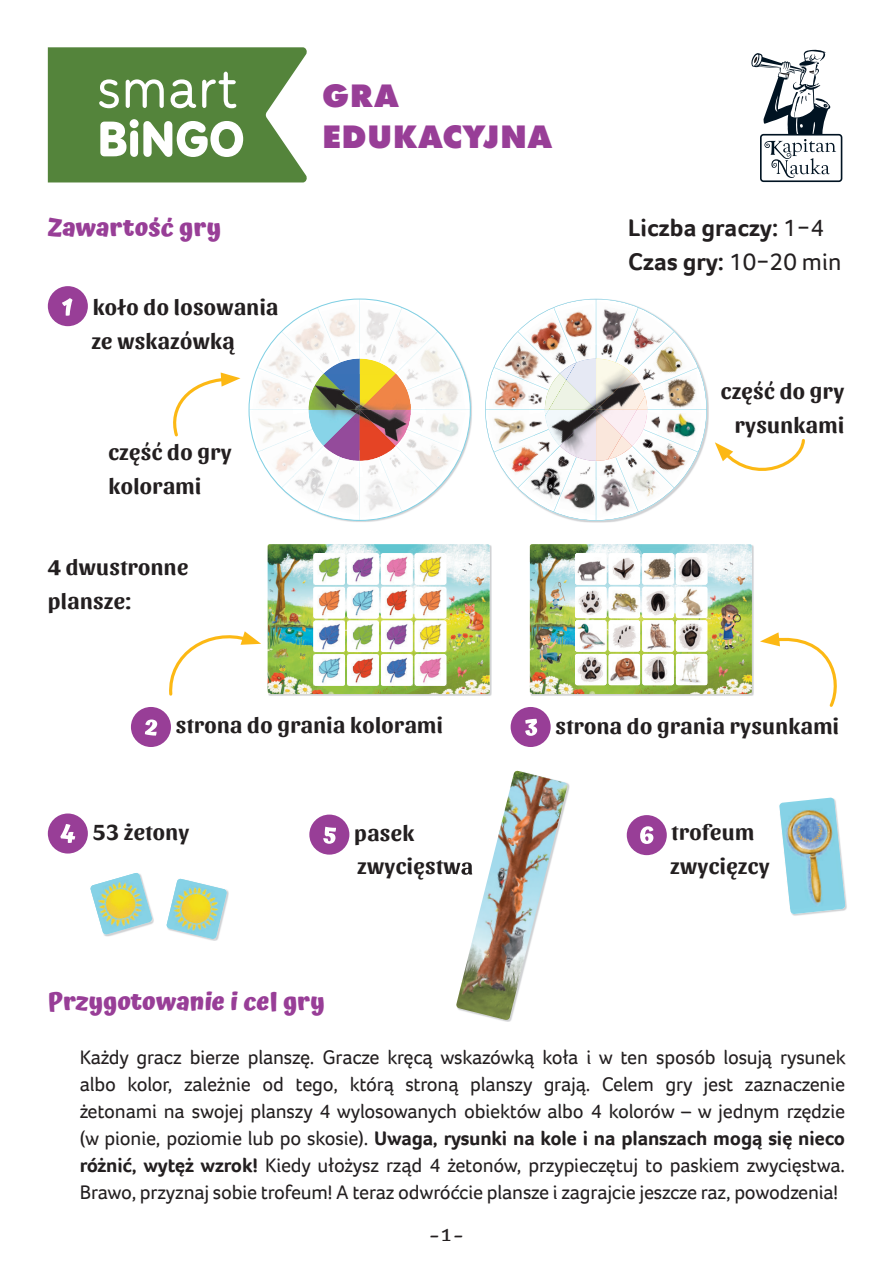
<style>
.page{position:relative;width:893px;height:1276px;background:#fff}
.page>*{position:absolute;margin:0;border:0;box-sizing:border-box;transform-origin:0 0}
.t1{font:800 33.75px/40.5px "Futura PT";letter-spacing:.01em;color:#983e97}
.t2{font:700 24.75px "Atma";color:#983e97}
.t3{font:700 24.75px/33.8px "Foco";color:#231f20}
.t4{font:700 22.5px/33.8px "Sansita";letter-spacing:.02em;color:#231f20}
.t5{font:20.25px/27px "Foco";letter-spacing:-.01em;color:#231f20;text-align:justify}
.t6{font:18px "Sansita";color:#231f20}
.s1{font-weight:400}
.s2{font-weight:700}
</style>
<div class="page">
<img style="left:485px;top:299px;width:222px;height:222px">
<img style="left:595px;top:342px;width:57px;height:14px">
<img style="left:577px;top:341px;width:18px;height:4px">
<img style="left:576px;top:345px;width:74px;height:11px">
<img style="left:532px;top:444px;width:2px;height:7px">
<svg style="left:528px;top:429px;width:6px;height:15px"></svg>
<img style="left:536px;top:417px;width:6px;height:12px">
<img style="left:534px;top:429px;width:8px;height:51px">
<svg style="left:542px;top:356px;width:124px;height:125px"></svg>
<img style="left:548px;top:358px;width:96px;height:103px">
<img style="left:545px;top:410px;width:15px;height:36px">
<img style="left:566px;top:358px;width:66px;height:22px">
<img style="left:549px;top:380px;width:47px;height:30px">
<img style="left:560px;top:410px;width:62px;height:51px">
<img style="left:596px;top:410px;width:41px;height:25px">
<img style="left:596px;top:373px;width:49px;height:37px">
<img style="left:530px;top:545px;width:224px;height:151px">
<img style="left:530px;top:544px;width:222px;height:150px">
<img style="left:676px;top:654px;width:31px;height:31px">
<div style="left:642px;top:654px;width:32px;height:31px;background:#f4f8eb;border-radius:2px"></div>
<img style="left:643px;top:654px;width:31px;height:31px">
<img style="left:609px;top:654px;width:31px;height:31px">
<div style="left:575px;top:654px;width:31px;height:31px;background:#fff;border-radius:2px"></div>
<img style="left:577px;top:656px;width:29px;height:29px">
<div style="left:676px;top:620px;width:31px;height:31px;background:#fff;border-radius:2px"></div>
<img style="left:677px;top:620px;width:29px;height:30px">
<img style="left:642px;top:620px;width:32px;height:31px">
<img style="left:609px;top:620px;width:31px;height:31px">
<img style="left:575px;top:620px;width:31px;height:31px">
<div style="left:676px;top:587px;width:31px;height:31px;background:#fff;border-radius:2px"></div>
<img style="left:676px;top:587px;width:27px;height:31px">
<div style="left:642px;top:587px;width:32px;height:31px;background:#fff;border-radius:2px"></div>
<img style="left:646px;top:587px;width:28px;height:31px">
<img style="left:609px;top:587px;width:31px;height:31px">
<div style="left:575px;top:587px;width:31px;height:31px;background:#fff;border-radius:2px"></div>
<img style="left:575px;top:587px;width:27px;height:31px">
<img style="left:676px;top:553px;width:31px;height:31px">
<div style="left:642px;top:553px;width:32px;height:31px;background:#fff;border-radius:2px"></div>
<img style="left:642px;top:553px;width:31px;height:31px">
<img style="left:609px;top:553px;width:31px;height:31px">
<img style="left:575px;top:553px;width:31px;height:31px">
<img style="left:268px;top:545px;width:224px;height:151px">
<img style="left:268px;top:544px;width:222px;height:150px">
<div style="left:313px;top:654px;width:32px;height:31px;background:#eff6e4;border-radius:2px"></div>
<svg style="left:313px;top:620px;width:32px;height:32px"></svg>
<svg style="left:313px;top:587px;width:32px;height:31px"></svg>
<img style="left:314px;top:553px;width:31px;height:32px">
<img style="left:347px;top:620px;width:32px;height:32px">
<img style="left:347px;top:584px;width:32px;height:1px">
<img style="left:347px;top:553px;width:32px;height:31px">
<img style="left:381px;top:620px;width:31px;height:32px">
<img style="left:381px;top:584px;width:31px;height:1px">
<img style="left:381px;top:553px;width:31px;height:31px">
<img style="left:415px;top:685px;width:31px;height:1px">
<img style="left:415px;top:654px;width:31px;height:31px">
<img style="left:415px;top:584px;width:31px;height:1px">
<img style="left:415px;top:553px;width:31px;height:31px">
<img style="left:415px;top:620px;width:31px;height:32px">
<img style="left:381px;top:587px;width:31px;height:31px">
<img style="left:347px;top:685px;width:32px;height:1px">
<img style="left:347px;top:654px;width:32px;height:31px">
<img style="left:314px;top:620px;width:31px;height:32px">
<img style="left:381px;top:685px;width:31px;height:1px">
<img style="left:381px;top:654px;width:31px;height:31px">
<img style="left:347px;top:587px;width:32px;height:31px">
<img style="left:314px;top:685px;width:31px;height:1px">
<img style="left:314px;top:654px;width:31px;height:31px">
<img style="left:314px;top:587px;width:31px;height:31px">
<img style="left:415px;top:587px;width:31px;height:31px">
<div style="left:48px;top:286px;width:40px;height:40px;background:#983e97;border-radius:50%"></div>
<svg style="left:62px;top:298px;width:11px;height:18px"></svg>
<div style="left:48px;top:813px;width:40px;height:40px;background:#983e97;border-radius:50%"></div>
<svg style="left:60px;top:824px;width:15px;height:19px"></svg>
<div style="left:309px;top:814px;width:40px;height:40px;background:#983e97;border-radius:50%"></div>
<svg style="left:323px;top:826px;width:13px;height:18px"></svg>
<div style="left:627px;top:815px;width:40px;height:40px;background:#983e97;border-radius:50%"></div>
<svg style="left:640px;top:826px;width:13px;height:18px"></svg>
<img style="left:792px;top:891px;width:55px;height:25px">
<img style="left:456px;top:771px;width:112px;height:249px">
<div style="left:131px;top:707px;width:40px;height:40px;background:#983e97;border-radius:50%"></div>
<svg style="left:145px;top:719px;width:12px;height:16px"></svg>
<svg style="left:169px;top:631px;width:92px;height:65px"></svg>
<svg style="left:760px;top:632px;width:77px;height:75px"></svg>
<div style="left:511px;top:707px;width:40px;height:40px;background:#983e97;border-radius:50%"></div>
<svg style="left:525px;top:719px;width:12px;height:17px"></svg>
<svg style="left:715px;top:438px;width:90px;height:33px"></svg>
<svg style="left:173px;top:372px;width:67px;height:65px"></svg>
<svg style="left:48px;top:47px;width:259px;height:135px"></svg>
<svg style="left:790px;top:797px;width:55px;height:117px"></svg>
<img style="left:779px;top:799px;width:66px;height:110px">
<img style="left:104px;top:914px;width:49px;height:21px">
<img style="left:90px;top:873px;width:62px;height:61px">
<img style="left:207px;top:890px;width:22px;height:51px">
<img style="left:167px;top:879px;width:60px;height:60px">
<svg style="left:273px;top:323px;width:197px;height:197px"></svg>
<svg style="left:249px;top:299px;width:181px;height:181px"></svg>
<img style="left:304px;top:374px;width:19px;height:12px">
<img style="left:304px;top:386px;width:20px;height:64px">
<div style="left:760px;top:134px;width:82px;height:48px;border:2px solid #001322;border-radius:3px"></div>
<svg style="left:751px;top:49px;width:85px;height:129px"></svg>
<p class="t2" style="left:48px;top:213px;width:175px">Zawartość gry</p>
<p class="t4" style="left:92px;top:291px;width:188px">koło do losowania ze wskazówką</p>
<p class="t4" style="left:108px;top:436px;width:125px">część do gry kolorami</p>
<p class="t4" style="left:48px;top:550px;width:142px">4 dwustronne plansze:</p>
<h1 class="t1" style="left:322px;top:75px;width:232px">GRA<br>EDUKACYJNA</h1>
<p class="t3" style="left:628px;top:210px;width:215px">Liczba graczy: <span class="s1">1−4<br></span>Czas gry: <span class="s1">10−20 min</span></p>
<p class="t4" style="left:721px;top:374px;width:125px;text-align:right">część do gry rysunkami</p>
<p class="t4" style="left:176px;top:708px;width:269px">strona do grania kolorami</p>
<p class="t4" style="left:555px;top:709px;width:285px">strona do grania rysunkami</p>
<p class="t4" style="left:93px;top:816px;width:98px">53 żetony</p>
<p class="t4" style="left:354px;top:816px;width:120px">pasek zwycięstwa</p>
<p class="t4" style="left:671px;top:816px;width:101px">trofeum zwycięzcy</p>
<p class="t2" style="left:48px;top:986px;width:279px">Przygotowanie i cel gry</p>
<p class="t5" style="left:80px;top:1043px;width:767px">Każdy gracz bierze planszę. Gracze kręcą wskazówką koła i w ten sposób losują rysunek albo kolor, zależnie od tego, którą stroną planszy grają. Celem gry jest zaznaczenie żetonami na swojej planszy 4 wylosowanych obiektów albo 4 kolorów – w jednym rzędzie (w pionie, poziomie lub po skosie). <span class="s2">Uwaga, rysunki na kole i na planszach mogą się nieco różnić, wytęż wzrok!</span> Kiedy ułożysz rząd 4 żetonów, przypieczętuj to paskiem zwycięstwa.<br>Brawo, przyznaj sobie trofeum! A teraz odwróćcie plansze i zagrajcie jeszcze raz, powodzenia!</p>
<p class="t6" style="left:430px;top:1224px;width:33px">– 1 –</p>
</div>
